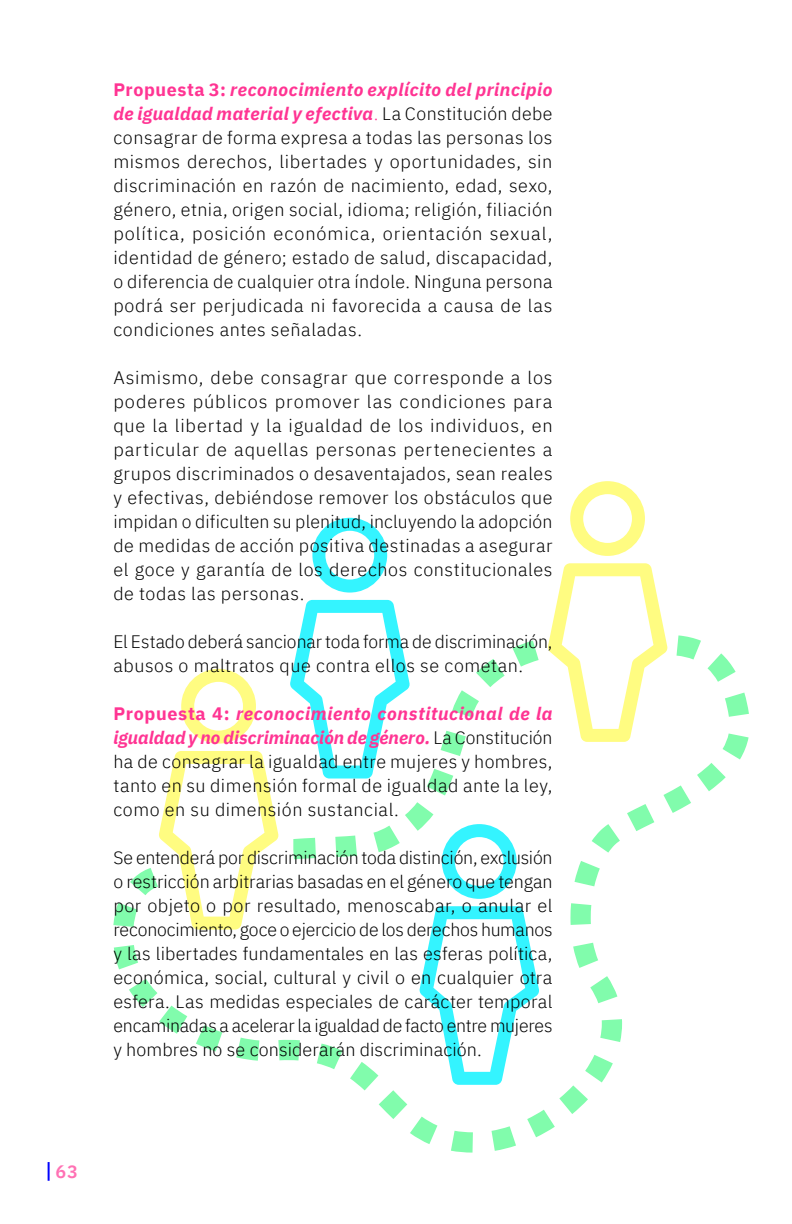
<style>
.page{position:relative;width:792px;height:1224px;background:#fff}
.page>*{position:absolute;margin:0;border:0;box-sizing:border-box;transform-origin:0 0}
.t1{font:300 18px/24px "IBM Plex Sans";letter-spacing:.03em;color:#000;text-align:justify}
.t2{font:300 18px/24px "IBM Plex Sans";letter-spacing:.005em;color:#000}
.t3{font:600 18px "IBM Plex Sans";color:#ff71b4}
.s1{font-weight:700;color:#ff3493}
.s2{font-weight:700;font-style:italic;color:#ff3493}
.s3{color:#ff3493}
</style>
<div class="page">
<svg style="left:48px;top:1162px;width:2px;height:19px"></svg>
<svg style="left:113px;top:481px;width:636px;height:672px"></svg>
<p class="t1" style="left:113px;top:76px;width:441px"><span class="s1">Propuesta 3:</span> <span class="s2">reconocimiento explícito del principio de igualdad material y efectiva</span><span class="s3">.</span> La Constitución debe consagrar de forma expresa a todas las personas los mismos derechos, libertades y oportunidades, sin discriminación en razón de nacimiento, edad, sexo, género, etnia, origen social, idioma; religión, filiación política, posición económica, orientación sexual, identidad de género; estado de salud, discapacidad, o diferencia de cualquier otra índole. Ninguna persona podrá ser perjudicada ni favorecida a causa de las condiciones antes señaladas.</p>
<p class="t1" style="left:113px;top:364px;width:441px">Asimismo, debe consagrar que corresponde a los poderes públicos promover las condiciones para que la libertad y la igualdad de los individuos, en particular de aquellas personas pertenecientes a grupos discriminados o desaventajados, sean reales y efectivas, debiéndose remover los obstáculos que impidan o dificulten su plenitud, incluyendo la adopción de medidas de acción positiva destinadas a asegurar el goce y garantía de los derechos constitucionales de todas las personas.</p>
<p class="t2" style="left:113px;top:628px;width:441px">El Estado deberá sancionar toda forma de discriminación, abusos o maltratos que contra ellos se cometan.</p>
<p class="t1" style="left:113px;top:700px;width:441px"><span class="s1">Propuesta 4:</span> <span class="s2">reconocimiento constitucional de la igualdad y no discriminación de género.</span> La Constitución ha de consagrar la igualdad entre mujeres y hombres, tanto en su dimensión formal de igualdad ante la ley, como en su dimensión sustancial.</p>
<p class="t1" style="left:113px;top:844px;width:441px">Se entenderá por discriminación toda distinción, exclusión o restricción arbitrarias basadas en el género que tengan por objeto o por resultado, menoscabar, o anular el reconocimiento, goce o ejercicio de los derechos humanos y las libertades fundamentales en las esferas política, económica, social, cultural y civil o en cualquier otra esfera. Las medidas especiales de carácter temporal encaminadas a acelerar la igualdad de facto entre mujeres y hombres no se considerarán discriminación.</p>
<p class="t3" style="left:56px;top:1158px;width:24px">63</p>
</div>
